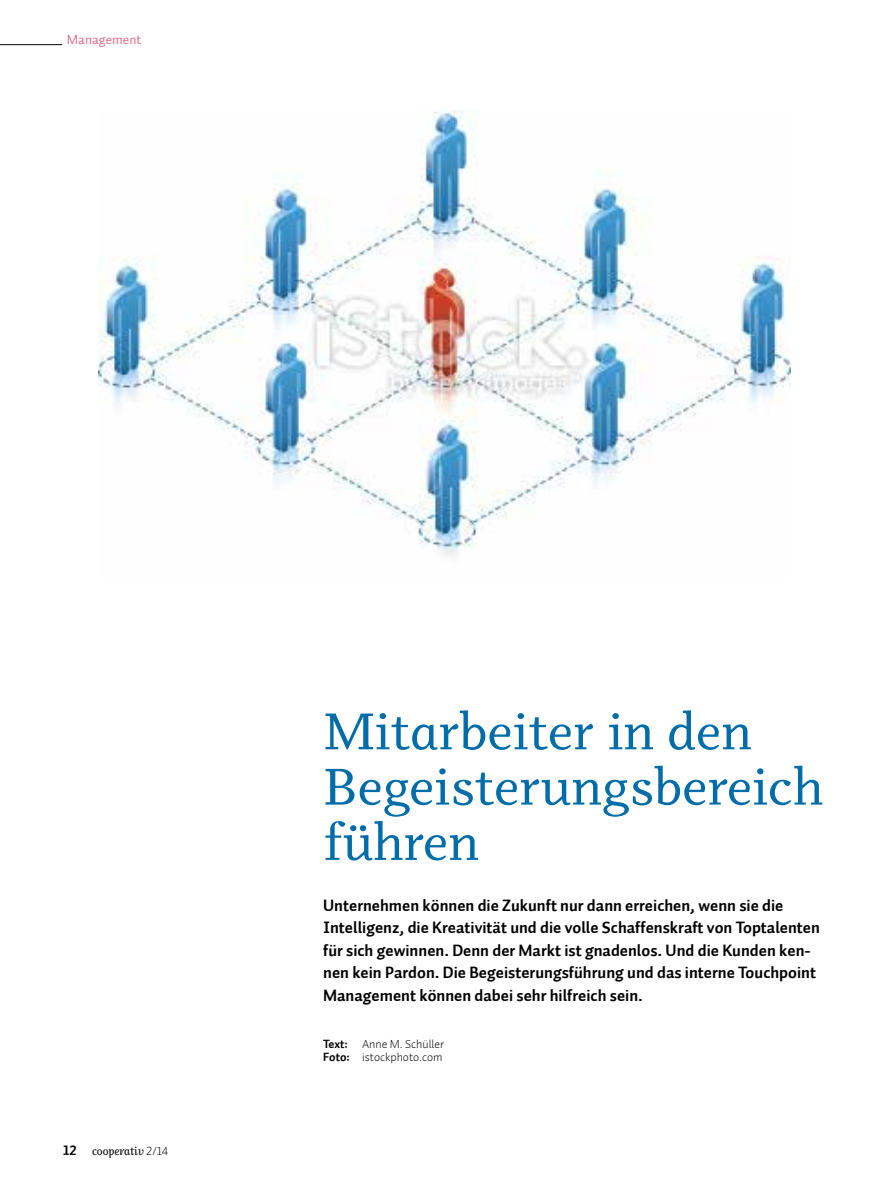
<style>
.page{position:relative;width:893px;height:1191px;background:#fff}
.page>*{position:absolute;margin:0;border:0;box-sizing:border-box;transform-origin:0 0}
.t1{font:52.05px/55.3px "Odile";color:#006ca8}
.t2{font:16.5px/22.5px "Auto 1 Bold LF";color:#000}
.t3{font:13.5px "Auto 1";color:#df6f88}
.t4{font:12px/13.5px "Auto 1 Light LF";color:#000}
.t5{font:italic 12px "Odile Upright";color:#000}
.s1{font-family:"Auto 1 Bold LF";font-style:normal;font-size:13.5px}
.s2{font-family:"Auto 1 Light LF";font-style:normal}
.s3{font-family:"Auto 1 Bold LF"}
</style>
<div class="page">
<hr style="left:0;top:44px;width:62px;height:1px;background:#000">
<img style="left:98px;top:110px;width:693px;height:446px">
<p class="t3" style="left:67px;top:31px;width:76px">Management</p>
<p class="t5" style="left:63px;top:1142px;width:107px"><span class="s1">12</span> cooperativ <span class="s2">2/14</span></p>
<h1 class="t1" style="left:324px;top:702px;width:501px">Mitarbeiter in den<br>Begeisterungsbereich führen</h1>
<p class="t2" style="left:323px;top:894px;width:498px">Unternehmen können die Zukunft nur dann erreichen, wenn sie die Intelligenz, die Kreativität und die volle Schaffenskraft von Toptalenten für sich gewinnen. Denn der Markt ist gnadenlos. Und die Kunden ken&shy;nen kein Pardon. Die Begeisterungsführung und das interne Touchpoint Management können dabei sehr hilfreich sein.</p>
<p class="t4" style="left:323px;top:1037px;width:122px"><span class="s3">Text:</span> Anne M. Schüller<br><span class="s3">Foto:</span> istockphoto.com</p>
</div>
